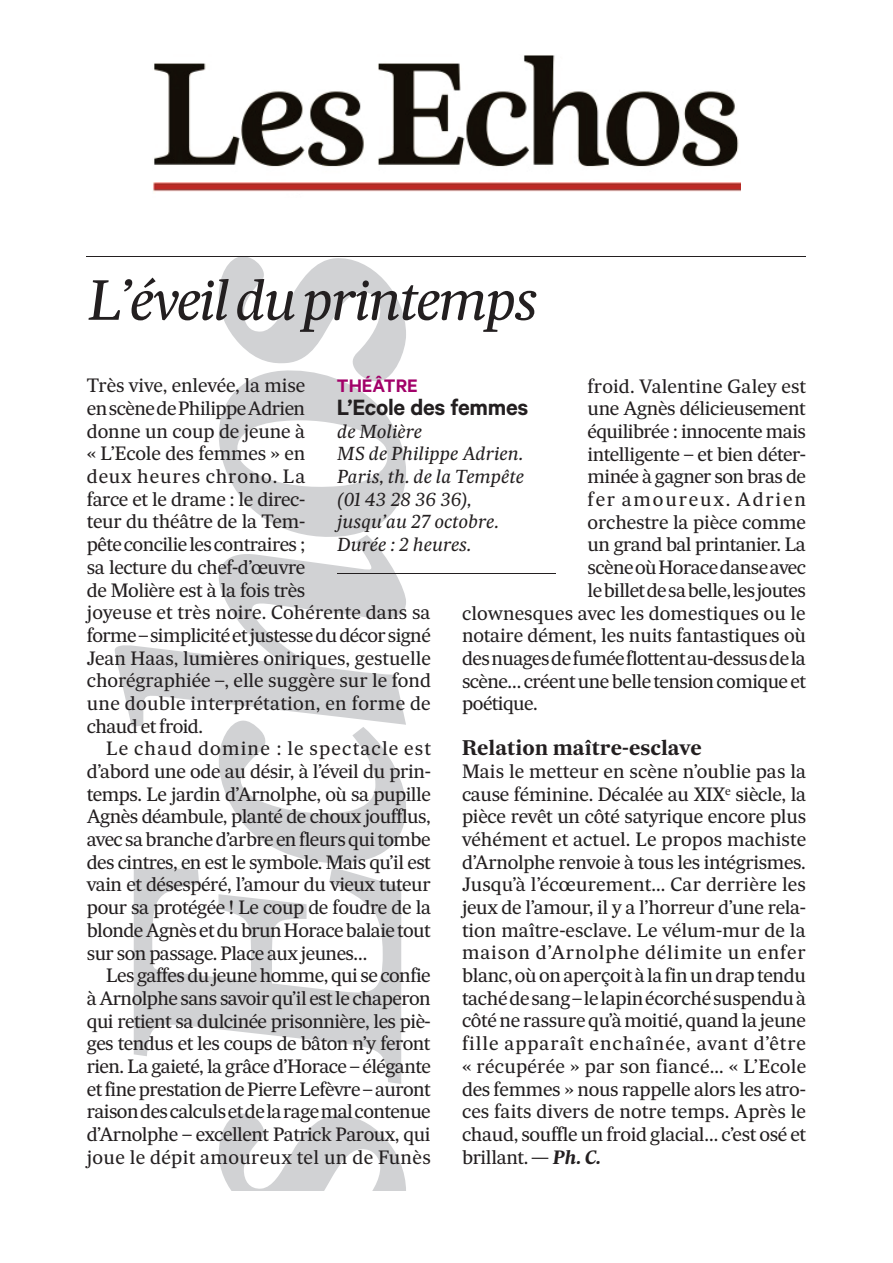
<style>
.page{position:relative;width:893px;height:1263px;background:#fff}
.page>*{position:absolute;margin:0;border:0;box-sizing:border-box;transform-origin:0 0}
.t1{font:italic 54.45px "Sueca";letter-spacing:-.04em;color:#231f20}
.t2{font:600 24.9px "Calibre";letter-spacing:-.01em;color:#231f20}
.t3{font:700 20.4px "Sueca";color:#231f20}
.t4{font:600 20.4px "Calibre";color:#a20169}
.t5{font:18.6px/22.6px "Sueca";letter-spacing:-.02em;color:#231f20;text-align:justify}
.t6{font:18.6px "Sueca";letter-spacing:.005em;color:#231f20}
.t7{font:18.6px "Sueca";letter-spacing:.1em;color:#231f20}
.t8{font:italic 18.15px/22.6px "Sueca";color:#231f20}
.s1{font-weight:700;font-style:italic}
</style>
<div class="page">
<img style="left:153px;top:55px;width:587px;height:137px">
<svg style="left:115px;top:645px;width:19px;height:81px;fill:#d1d2d4"></svg>
<svg style="left:134px;top:257px;width:272px;height:933px"></svg>
<hr style="left:337px;top:573px;width:219px;height:1px;background:#231f20">
<hr style="left:87px;top:256px;width:719px;height:1px;background:#231f20">
<h1 class="t1" style="left:87px;top:259px;width:451px">L’éveilduprintemps</h1>
<p class="t4" style="left:337px;top:374px;width:82px">THÉÂTRE</p>
<h2 class="t2" style="left:337px;top:392px;width:193px">L’Ecole des femmes</h2>
<p class="t8" style="left:337px;top:419px;width:188px">de Molière<br>MS de Philippe Adrien.<br>Paris, th. de la Tempête (01 43 28 36 36), jusqu’au 27 octobre.<br>Durée : 2 heures.</p>
<p class="t5" style="left:87px;top:373px;width:346px;text-align:left">Très vive, enlevée, la mise enscènedePhilippeAdrien<br>donne un coup de jeune à<br>« L’Ecole des femmes » en<br>deux heures chrono. La<br>farce et le drame : le direc-<br>teur du théâtre de la Tem-<br>pêteconcilie lescontraires ;<br>sa lecture du chef-d’œuvre<br>de Molière est à la fois très<br>joyeuse et très noire. Cohérente dans sa forme –simplicité etjustessedudécorsigné<br>Jean Haas, lumières oniriques, gestuelle chorégraphiée –, elle suggère sur le fond une double interprétation, en forme de chaud et froid.</p>
<p class="t5" style="left:87px;top:736px;width:346px;text-indent:19px">Le chaud domine : le spectacle est d’abord une ode au désir, à l’éveil du prin&shy;temps. Le jardin d’Arnolphe, où sa pupille Agnès déambule, planté de choux joufflus, avec sa branche d’arbre en fleurs qui tombe des cintres, en est le symbole. Mais qu’il est vain et désespéré, l’amour du vieux tuteur pour sa protégée ! Le coup de foudre de la blondeAgnès et du brunHorace balaie tout sur son passage. Place aux jeunes…</p>
<p class="t5" style="left:87px;top:963px;width:345px;text-indent:19px">Les gaffes du jeune homme, qui se confie à Arnolphe sans savoir qu’il est le chaperon qui retient sa dulcinée prisonnière, les piè&shy;ges tendus et les coups de bâton n’y feront rien. La gaieté, la grâce d’Horace – élégante et fine prestation de Pierre Lefèvre – auront raisondescalculsetde laragemalcontenue d’Arnolphe – excellent Patrick Paroux, qui joue le dépit amoureux tel un de Funès</p>
<p class="t6" style="left:588px;top:372px;width:220px">froid. Valentine Galey est</p>
<p class="t5" style="left:588px;top:396px;width:220px">une Agnès délicieusement</p>
<p class="t5" style="left:588px;top:419px;width:220px">équilibrée : innocente mais</p>
<p class="t5" style="left:588px;top:442px;width:220px">intelligente – et bien déter-</p>
<p class="t5" style="left:588px;top:464px;width:220px">minée à gagner son bras de</p>
<p class="t7" style="left:588px;top:485px;width:220px">fer amoureux. Adrien</p>
<p class="t5" style="left:588px;top:510px;width:220px">orchestre la pièce comme</p>
<p class="t5" style="left:588px;top:532px;width:220px">un grand bal printanier. La</p>
<p class="t5" style="left:588px;top:555px;width:220px">scèneoùHoracedanseavec</p>
<p class="t5" style="left:588px;top:578px;width:220px">lebilletdesabelle, lesjoutes</p>
<p class="t6" style="left:462px;top:599px;width:345px">clownesques avec les domestiques ou le</p>
<p class="t5" style="left:462px;top:623px;width:346px">notaire dément, les nuits fantastiques où</p>
<p class="t5" style="left:462px;top:646px;width:345px">desnuagesde fumée flottentau-dessusde la</p>
<p class="t5" style="left:462px;top:668px;width:345px">scène… créent une belle tension comique et</p>
<p class="t5" style="left:462px;top:691px;width:77px">poétique.</p>
<p class="t3" style="left:462px;top:732px;width:241px">Relation maître-esclave</p>
<p class="t5" style="left:462px;top:759px;width:346px">Mais le metteur en scène n’oublie pas la cause féminine. Décalée au XIX<sup>e</sup> siècle, la pièce revêt un côté satyrique encore plus véhément et actuel. Le propos machiste d’Arnolphe renvoie à tous les intégrismes.<br>Jusqu’à l’écœurement… Car derrière les jeux de l’amour, il y a l’horreur d’une rela&shy;tion maître-esclave. Le vélum-mur de la maison d’Arnolphe délimite un enfer blanc, où on aperçoit à la fin un drap tendu tachédesang – le lapin écorchésuspenduà côté ne rassure qu’à moitié, quand la jeune fille apparaît enchaînée, avant d’être « récupérée » par son fiancé… « L’Ecole des femmes » nous rappelle alors les atro&shy;ces faits divers de notre temps. Après le chaud, souffle un froid glacial… c’est osé et brillant. — <span class="s1">Ph. C.</span></p>
</div>
